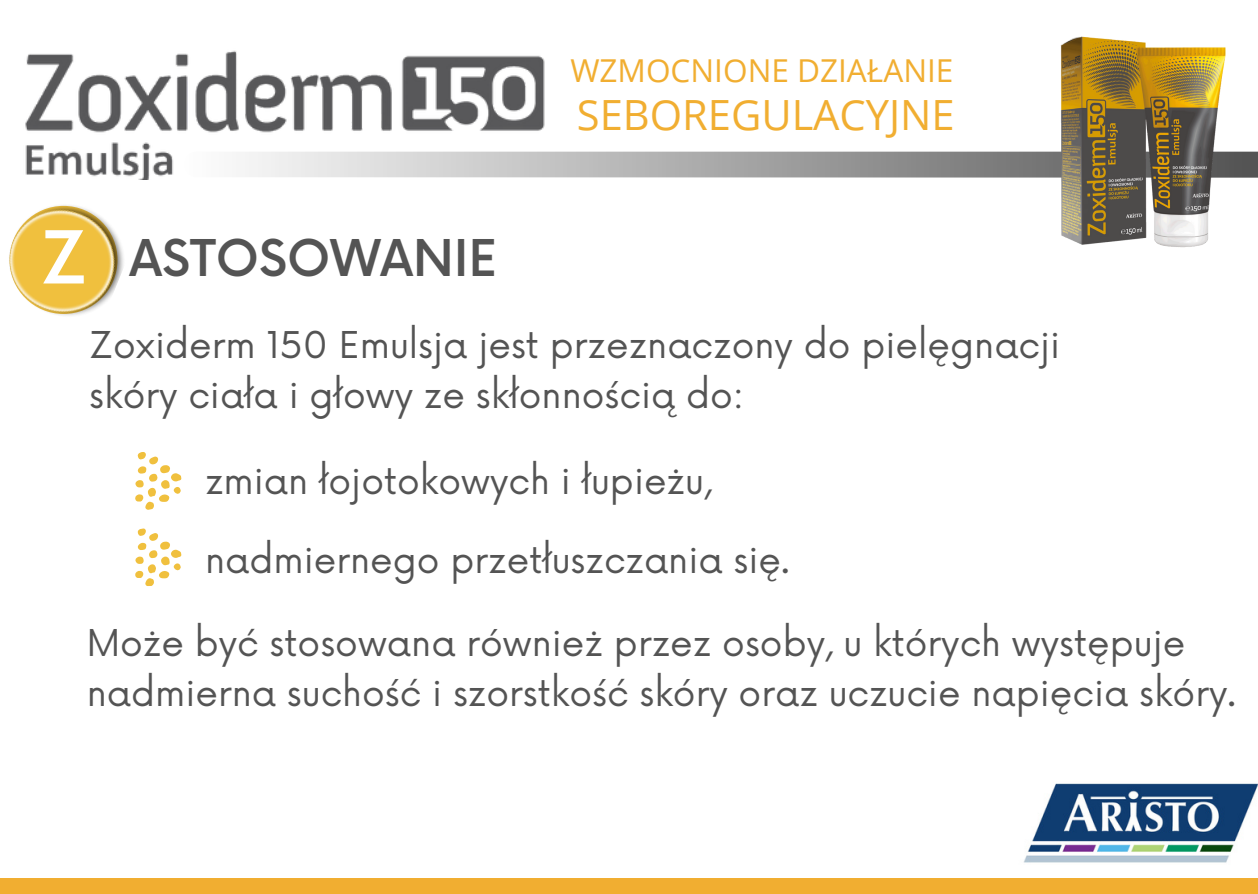
<style>
.page{position:relative;width:1258px;height:894px;background:#fff}
.page>*{position:absolute;margin:0;border:0;box-sizing:border-box;transform-origin:0 0}
.t1{font:500 49.2px "Now";color:#545454}
.t2{font:41.7px "Open Sans";color:#f1ae31}
.t3{font:36px/49.5px "Now";color:#545454}
.t4{font:31.5px "Open Sans";color:#f1ae31}
.s1{font-size:71.1px;color:#fff}
</style>
<div class="page">
<div style="left:0;top:877px;width:1258px;height:16px;background:#f1ae31"></div>
<img style="left:1024px;top:783px;width:234px;height:80px">
<svg style="left:135px;top:528px;width:47px;height:58px"></svg>
<svg style="left:135px;top:452px;width:47px;height:58px"></svg>
<svg style="left:546px;top:152px;width:712px;height:26px;background:#9e9e9e"></svg>
<img style="left:25px;top:50px;width:521px;height:129px">
<img style="left:1019px;top:36px;width:229px;height:212px">
<img style="left:9px;top:205px;width:115px;height:111px">
<h1 class="t1" style="left:41px;top:231px;width:458px"><span class="s1">Z</span> ASTOSOWANIE</h1>
<p class="t4" style="left:570px;top:49px;width:385px">WZMOCNIONE DZIAŁANIE</p>
<p class="t2" style="left:577px;top:85px;width:379px">SEBOREGULACYJNE</p>
<p class="t3" style="left:89px;top:322px;width:972px">Zoxiderm 150 Emulsja jest przeznaczony do pielęgnacji skóry ciała i głowy ze skłonnością do:</p>
<p class="t3" style="left:205px;top:443px;width:586px;line-height:78.6px">zmian łojotokowych i łupieżu, nadmiernego przetłuszczania się.</p>
<p class="t3" style="left:87px;top:620px;width:1151px">Może być stosowana również przez osoby, u których występuje nadmierna suchość i szorstkość skóry oraz uczucie napięcia skóry.</p>
</div>
